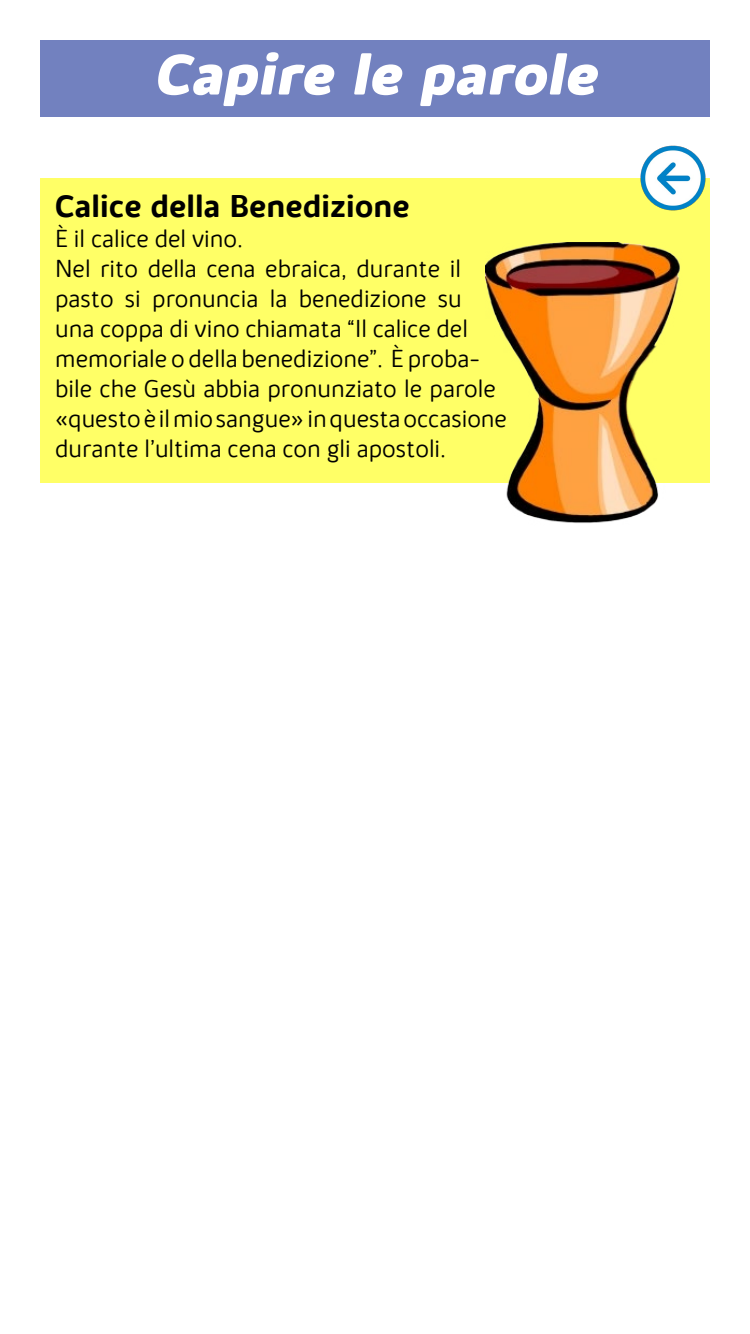
<style>
.page{position:relative;width:750px;height:1334px;background:#fff}
.page>*{position:absolute;margin:0;border:0;box-sizing:border-box;transform-origin:0 0}
.t1{font:italic 700 expanded 58.1px "Kabrio Alternate";color:#fff}
.t2{font:700 32px "Kabrio Alternate";color:#000}
.t3{font:300 25px/30px "Kabrio Alternate";color:#000}
</style>
<div class="page">
<div style="left:40px;top:40px;width:670px;height:77px;background:#7281bf"></div>
<div style="left:40px;top:178px;width:670px;height:305px;background:#ff6"></div>
<img style="left:640px;top:145px;width:66px;height:66px">
<img style="left:485px;top:242px;width:195px;height:281px">
<h1 class="t1" style="left:153px;top:37px;width:445px">Capire le parole</h1>
<p class="t2" style="left:55px;top:186px;width:356px">Calice della Benedizione</p>
<p class="t3" style="left:55px;top:224px;width:454px">È il calice del vino.<br>Nel rito della cena ebraica, durante il pasto si pronuncia la benedizione su una coppa di vino chiamata “Il calice del memoriale o della benedizione”. È proba&shy;bile che Gesù abbia pronunziato le parole «questo è il mio sangue» in questa occasione durante l’ultima cena con gli apostoli.</p>
</div>
